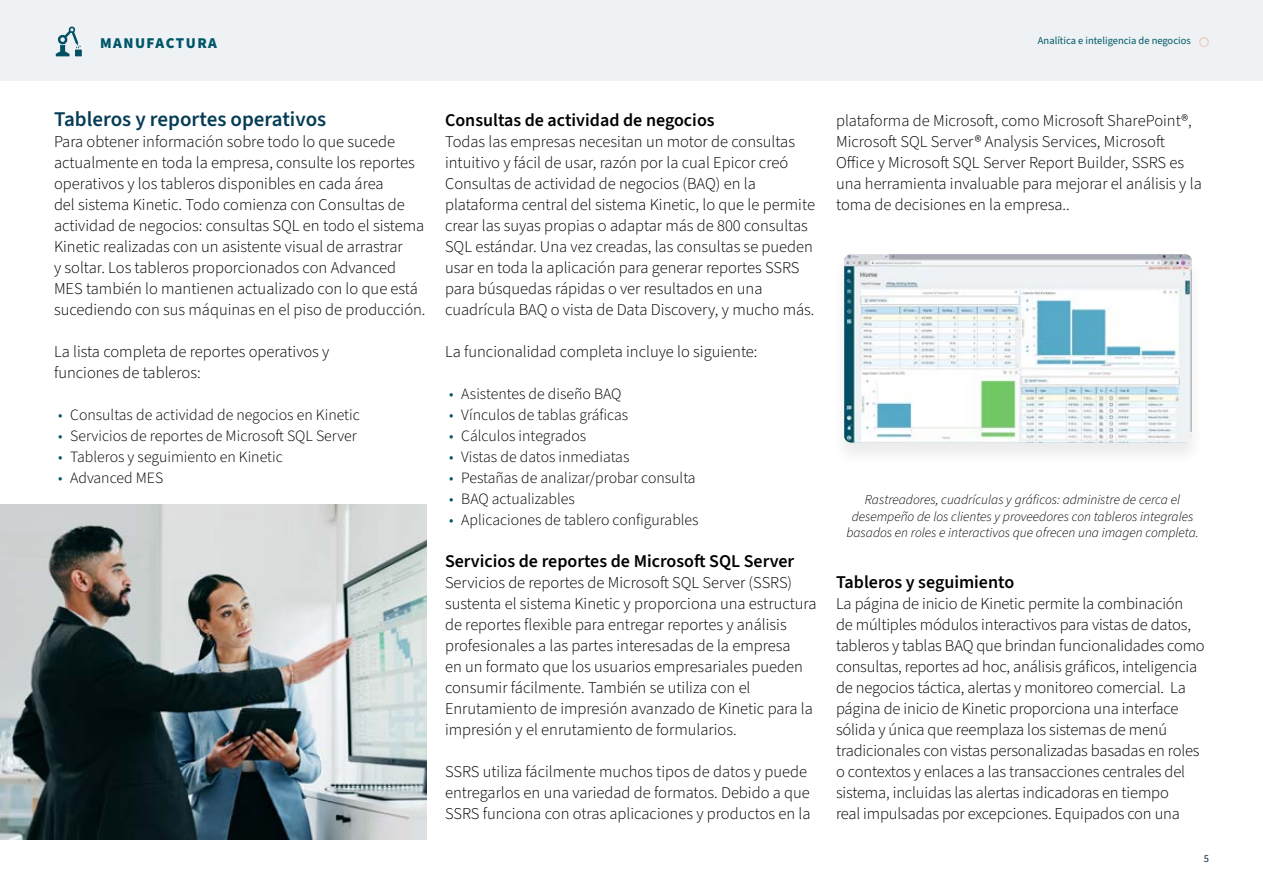
<style>
.page{position:relative;width:1263px;height:893px;background:#fff}
.page>*{position:absolute;margin:0;border:0;box-sizing:border-box;transform-origin:0 0}
.t1{font:600 21px "Source Sans 3";color:#053c55}
.t2{font:600 18px "Source Sans 3";color:#000}
.Body_Copy{font:300 16.5px/21px "Source Sans 3";color:#000}
.Body_Copy_-_No_Breaks{font:300 16.5px/21px "Source Sans 3";color:#000}
.t3{font:300 15.75px "Source Sans 3";color:#000}
.t4{font:900 15px "Source Sans 3";letter-spacing:.1em;color:#005669}
.Footnote{font:italic 300 13.5px/16.5px "Source Sans 3";color:#000;text-align:center}
.Page_number_top{font:10.5px "Source Sans 3";color:#005763}
.t5{font:10.5px "Source Sans 3";color:#002a3b}
.s1{color:#005763}
</style>
<div class="page">
<div style="left:0;top:0;width:1263px;height:81px;background:#eef2f5"></div>
<svg style="left:56px;top:27px;width:26px;height:29px"></svg>
<div style="left:1199px;top:37px;width:10px;height:10px;border:2px solid #efd1c5;border-radius:50%"></div>
<img style="left:0;top:504px;width:427px;height:335px">
<img style="left:844px;top:254px;width:348px;height:189px">
<p class="t4" style="left:100px;top:33px;width:118px">MANUFACTURA</p>
<p class="Page_number_top" style="left:1038px;top:33px;width:154px">Analítica e inteligencia de negocios</p>
<h2 class="t1" style="left:54px;top:106px;width:274px">Tableros y reportes operativos</h2>
<p class="Body_Copy" style="left:54px;top:132px;width:373px">Para obtener información sobre todo lo que sucede actualmente en toda la empresa, consulte los reportes operativos y los tableros disponibles en cada área<br>del sistema Kinetic. Todo comienza con Consultas de actividad de negocios: consultas SQL en todo el sistema Kinetic realizadas con un asistente visual de arrastrar<br>y soltar. Los tableros proporcionados con Advanced MES también lo mantienen actualizado con lo que está sucediendo con sus máquinas en el piso de producción.</p>
<p class="Body_Copy_-_No_Breaks" style="left:54px;top:342px;width:277px">La lista completa de reportes operativos y funciones de tableros:</p>
<p class="t3" style="left:58px;top:404px;width:303px"><span class="s1">•</span> Consultas de actividad de negocios en Kinetic</p>
<p class="t3" style="left:58px;top:425px;width:300px"><span class="s1">•</span> Servicios de reportes de Microsoft SQL Server</p>
<p class="t3" style="left:58px;top:446px;width:226px"><span class="s1">•</span> Tableros y seguimiento en Kinetic</p>
<p class="t3" style="left:58px;top:467px;width:107px"><span class="s1">•</span> Advanced MES</p>
<h3 class="t2" style="left:445px;top:108px;width:271px">Consultas de actividad de negocios</h3>
<p class="Body_Copy" style="left:445px;top:132px;width:371px">Todas las empresas necesitan un motor de consultas intuitivo y fácil de usar, razón por la cual Epicor creó Consultas de actividad de negocios (BAQ) en la plataforma central del sistema Kinetic, lo que le permite crear las suyas propias o adaptar más de 800 consultas SQL estándar. Una vez creadas, las consultas se pueden usar en toda la aplicación para generar reportes SSRS para búsquedas rápidas o ver resultados en una cuadrícula BAQ o vista de Data Discovery, y mucho más.</p>
<p class="Body_Copy" style="left:445px;top:342px;width:314px">La funcionalidad completa incluye lo siguiente:</p>
<p class="t3" style="left:449px;top:383px;width:174px"><span class="s1">•</span> Asistentes de diseño BAQ</p>
<p class="t3" style="left:449px;top:404px;width:181px"><span class="s1">•</span> Vínculos de tablas gráficas</p>
<p class="t3" style="left:449px;top:425px;width:139px"><span class="s1">•</span> Cálculos integrados</p>
<p class="t3" style="left:449px;top:446px;width:182px"><span class="s1">•</span> Vistas de datos inmediatas</p>
<p class="t3" style="left:449px;top:467px;width:248px"><span class="s1">•</span> Pestañas de analizar/probar consulta</p>
<p class="t3" style="left:449px;top:488px;width:127px"><span class="s1">•</span> BAQ actualizables</p>
<p class="t3" style="left:449px;top:509px;width:251px"><span class="s1">•</span> Aplicaciones de tablero configurables</p>
<h3 class="t2" style="left:445px;top:549px;width:351px">Servicios de reportes de Microsoft SQL Server</h3>
<p class="Body_Copy" style="left:445px;top:573px;width:373px">Servicios de reportes de Microsoft SQL Server (SSRS) sustenta el sistema Kinetic y proporciona una estructura de reportes flexible para entregar reportes y análisis profesionales a las partes interesadas de la empresa<br>en un formato que los usuarios empresariales pueden consumir fácilmente. También se utiliza con el Enrutamiento de impresión avanzado de Kinetic para la impresión y el enrutamiento de formularios.</p>
<h3 class="Body_Copy" style="left:445px;top:762px;width:367px">SSRS utiliza fácilmente muchos tipos de datos y puede entregarlos en una variedad de formatos. Debido a que<br>SSRS funciona con otras aplicaciones y productos en la</h3>
<h3 class="Body_Copy" style="left:836px;top:111px;width:367px">plataforma de Microsoft, como Microsoft SharePoint®, Microsoft SQL Server® Analysis Services, Microsoft Office y Microsoft SQL Server Report Builder, SSRS es una herramienta invaluable para mejorar el análisis y la toma de decisiones en la empresa..</h3>
<p class="Footnote" style="left:846px;top:492px;width:354px">Rastreadores, cuadrículas y gráficos: administre de cerca el desempeño de los clientes y proveedores con tableros integrales basados en roles e interactivos que ofrecen una imagen completa.</p>
<h3 class="t2" style="left:836px;top:570px;width:180px">Tableros y seguimiento</h3>
<p class="Body_Copy" style="left:836px;top:594px;width:370px">La página de inicio de Kinetic permite la combinación<br>de múltiples módulos interactivos para vistas de datos, tableros y tablas BAQ que brindan funcionalidades como consultas, reportes ad hoc, análisis gráficos, inteligencia de negocios táctica, alertas y monitoreo comercial. La página de inicio de Kinetic proporciona una interface sólida y única que reemplaza los sistemas de menú tradicionales con vistas personalizadas basadas en roles o contextos y enlaces a las transacciones centrales del sistema, incluidas las alertas indicadoras en tiempo<br>real impulsadas por excepciones. Equipados con una</p>
<p class="t5" style="left:1204px;top:852px;width:7px">5</p>
</div>
